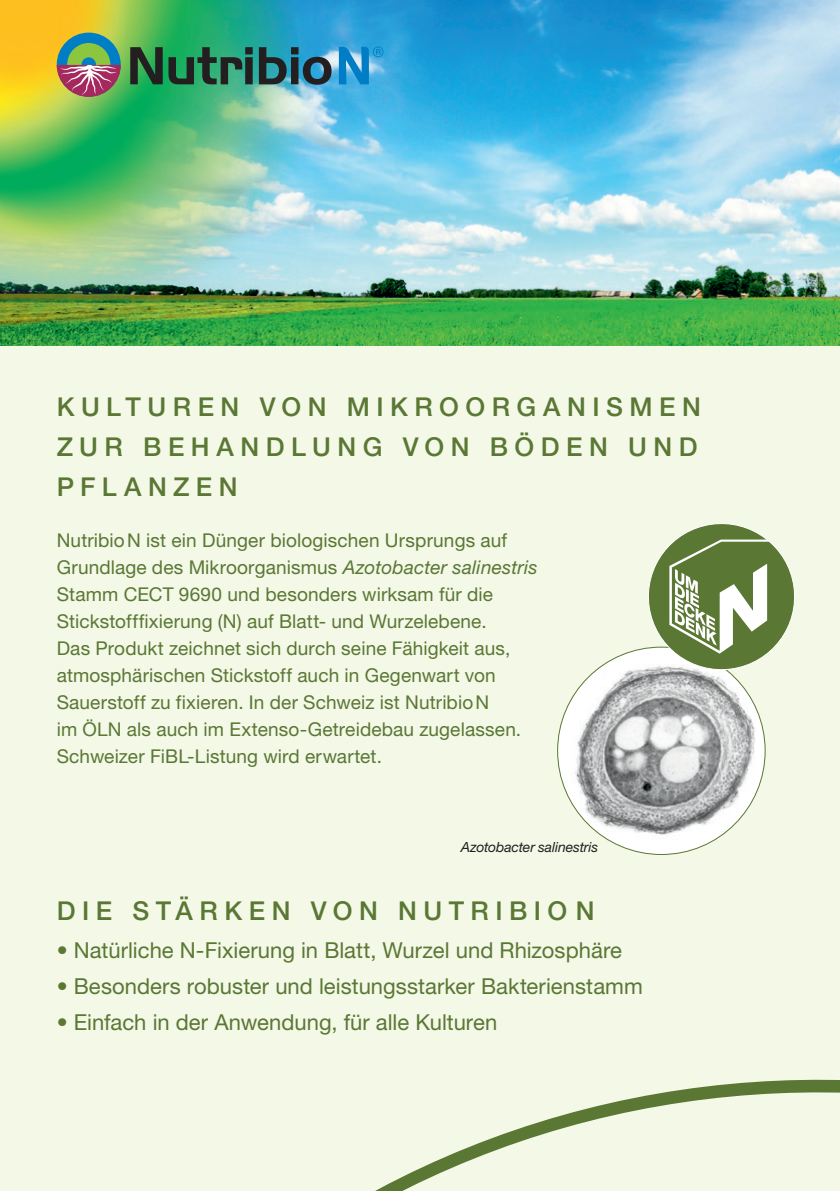
<style>
.page{position:relative;width:840px;height:1191px;background:#fff}
.page>*{position:absolute;margin:0;border:0;box-sizing:border-box;transform-origin:0 0}
.t1{font:500 26px/40px "Helvetica Neue LT Std";letter-spacing:.25em;color:#5a7734}
.t2{font:22px "Helvetica Neue LT Std";color:#5a7734}
.t3{font:19px/27px "Helvetica Neue LT Std";letter-spacing:.005em;color:#5a7734}
.t4{font:italic 14px "Helvetica Neue LT Std";letter-spacing:-.01em;color:#231f20}
.s1{font-style:italic}
</style>
<div class="page">
<div style="left:0;top:0;width:839px;height:1191px;background:#f3f8e7"></div>
<img style="left:0;top:0;width:839px;height:346px">
<img style="left:557px;top:664px;width:207px;height:190px">
<img style="left:0;top:0;width:312px;height:316px">
<svg style="left:375px;top:1079px;width:464px;height:112px"></svg>
<svg style="left:130px;top:47px;width:122px;height:37px;background:#266b48"></svg>
<svg style="left:259px;top:47px;width:72px;height:38px;background:#2d677a"></svg>
<svg style="left:338px;top:47px;width:45px;height:37px;background:#389ed5"></svg>
<div style="left:57px;top:33px;width:64px;height:64px;background:#007ec5;border-radius:50%"></div>
<div style="left:67px;top:43px;width:43px;height:43px;background:#8bc63e;border-radius:50%"></div>
<div style="left:81px;top:57px;width:15px;height:15px;background:#007ec5;border-radius:50%"></div>
<svg style="left:57px;top:65px;width:64px;height:32px;background:#b17178"></svg>
<svg style="left:643px;top:523px;width:152px;height:151px"></svg>
<h1 class="t1" style="left:57px;top:386px;width:645px">KULTUREN VON MIKROORGANISMEN<br>ZUR BEHANDLUNG VON BÖDEN UND<br>PFLANZEN</h1>
<p class="t3" style="left:57px;top:526px;width:482px">Nutribio N ist ein Dünger biologischen Ursprungs auf Grundlage des Mikroorganismus <span class="s1">Azotobacter salinestris </span>Stamm CECT 9690 und besonders wirksam für die Stickstofffixierung (N) auf Blatt- und Wurzel ebene.<br>Das Produkt zeichnet sich durch seine Fähigkeit aus, atmosphärischen Stickstoff auch in Gegenwart von Sauerstoff zu fixieren. In der Schweiz ist Nutribio N<br>im ÖLN als auch im Extenso-Getreidebau zugelassen.<br>Schweizer FiBL-Listung wird erwartet.</p>
<p class="t4" style="left:460px;top:838px;width:139px">Azotobacter salinestris</p>
<h1 class="t1" style="left:57px;top:890px;width:539px">DIE STÄRKEN VON NUTRIBION</h1>
<p class="t2" style="left:57px;top:936px;width:566px">• Natürliche N-Fixierung in Blatt, Wurzel und Rhizosphäre</p>
<p class="t2" style="left:57px;top:972px;width:587px">• Besonders robuster und leistungsstarker Bakterienstamm</p>
<p class="t2" style="left:57px;top:1008px;width:442px">• Einfach in der Anwendung, für alle Kulturen</p>
</div>
